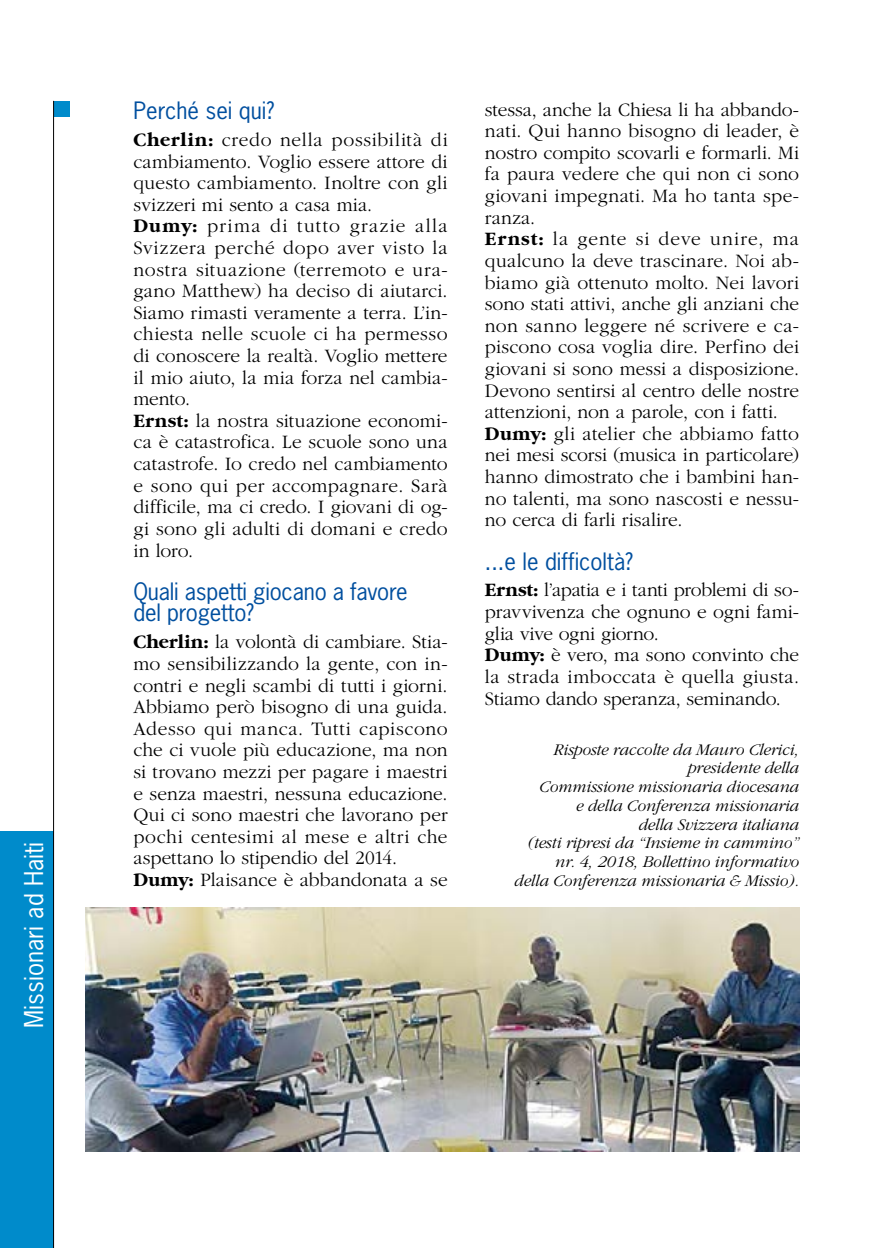
<style>
.page{position:relative;width:879px;height:1248px;background:#fff}
.page>*{position:absolute;margin:0;border:0;box-sizing:border-box;transform-origin:0 0}
.t1{font:24.4px "News Gothic";color:#fff}
.t2{font:22.6px/21.6px "News Gothic";letter-spacing:-.01em;color:#004f9f}
.t3{font:300 19.8px/21.6px "Garamond";letter-spacing:.01em;color:#000}
.t4{font:italic 300 17px/18.8px "Garamond";letter-spacing:-.01em;color:#000;text-align:right}
.s1{font-weight:700}
</style>
<div class="page">
<hr style="left:878px;top:0;width:1px;height:1247px;background:#e3e3e3">
<div style="left:54px;top:101px;width:16px;height:16px;background:#008bcb"></div>
<div style="left:0;top:831px;width:54px;height:416px;background:#008bcb"></div>
<hr style="left:53px;top:101px;width:1px;height:1146px;background:#000">
<img style="left:86px;top:907px;width:713px;height:244px">
<p class="t1" style="left:18px;top:1027px;width:187px;rotate:-90deg">Missionari ad Haiti</p>
<p class="t2" style="left:133px;top:99px;width:142px">Perché sei qui?</p>
<p class="t3" style="left:133px;top:129px;width:316px"><span class="s1">Cherlin:</span> credo nella possibilità di cambiamento. Voglio essere attore di questo cambiamento. Inoltre con gli svizzeri mi sento a casa mia.<br><span class="s1">Dumy:</span> prima di tutto grazie alla Svizzera perché dopo aver visto la nostra situazione (terremoto e ura&shy;gano Matthew) ha deciso di aiutarci.<br>Siamo rimasti veramente a terra. L’in&shy;chiesta nelle scuole ci ha permesso di conoscere la realtà. Voglio mettere il mio aiuto, la mia forza nel cambia&shy;mento.<br><span class="s1">Ernst:</span> la nostra situazione economi&shy;ca è catastrofica. Le scuole sono una catastrofe. Io credo nel cambiamento e sono qui per accompagnare. Sarà difficile, ma ci credo. I giovani di og&shy;gi sono gli adulti di domani e credo in loro.</p>
<p class="t2" style="left:133px;top:580px;width:276px">Quali aspetti giocano a favore del progetto?</p>
<p class="t3" style="left:133px;top:631px;width:316px"><span class="s1">Cherlin:</span> la volontà di cambiare. Stia&shy;mo sensibilizzando la gente, con in&shy;contri e negli scambi di tutti i giorni.<br>Abbiamo però bisogno di una guida.<br>Adesso qui manca. Tutti capiscono che ci vuole più educazione, ma non si trovano mezzi per pagare i maestri e senza maestri, nessuna educazione.<br>Qui ci sono maestri che lavorano per pochi centesimi al mese e altri che aspettano lo stipendio del 2014.<br><span class="s1">Dumy:</span> Plaisance è abbandonata a se</p>
<p class="t3" style="left:485px;top:99px;width:316px">stessa, anche la Chiesa li ha abbando&shy;nati. Qui hanno bisogno di leader, è nostro compito scovarli e formarli. Mi fa paura vedere che qui non ci sono giovani impegnati. Ma ho tanta spe&shy;ranza.<br><span class="s1">Ernst:</span> la gente si deve unire, ma qualcuno la deve trascinare. Noi ab&shy;biamo già ottenuto molto. Nei lavori sono stati attivi, anche gli anziani che non sanno leggere né scrivere e ca&shy;piscono cosa voglia dire. Perfino dei giovani si sono messi a disposizione.<br>Devono sentirsi al centro delle nostre attenzioni, non a parole, con i fatti.<br><span class="s1">Dumy:</span> gli atelier che abbiamo fatto nei mesi scorsi (musica in particolare) hanno dimostrato che i bambini han&shy;no talenti, ma sono nascosti e nessu&shy;no cerca di farli risalire.</p>
<p class="t2" style="left:485px;top:550px;width:150px">...e le difficoltà?</p>
<p class="t3" style="left:485px;top:579px;width:316px"><span class="s1">Ernst:</span> l’apatia e i tanti problemi di so&shy;pravvivenza che ognuno e ogni fami&shy;glia vive ogni giorno.<br><span class="s1">Dumy:</span> è vero, ma sono convinto che la strada imboccata è quella giusta.<br>Stiamo dando speranza, seminando.</p>
<p class="t4" style="left:514px;top:740px;width:286px">Risposte raccolte da Mauro Clerici, presidente della<br>Commissione missionaria diocesana<br>e della Conferenza missionaria<br>della Svizzera italiana<br>(testi ripresi da “Insieme in cammino” nr. 4, 2018, Bollettino informativo<br>della Conferenza missionaria &amp; Missio).</p>
</div>
